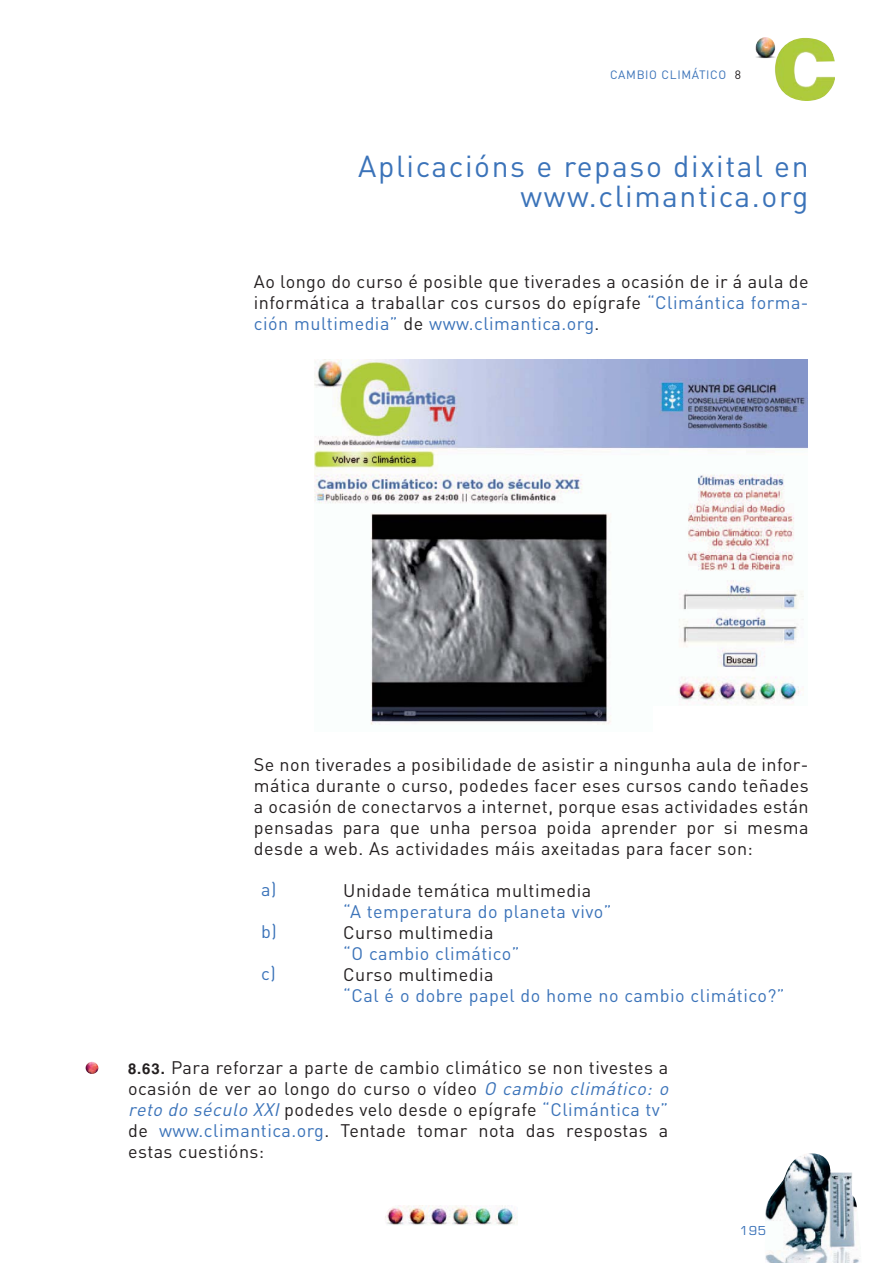
<style>
.page{position:relative;width:893px;height:1263px;background:#fff}
.page>*{position:absolute;margin:0;border:0;box-sizing:border-box;transform-origin:0 0}
.t1{font:30px/30px "DIN";letter-spacing:.05em;color:#3b73b9;text-align:right}
.t2{font:18px/21px "DIN";letter-spacing:.025em;color:#231f20;text-align:justify}
.t3{font:18px "DIN";letter-spacing:.025em;color:#3b73b9}
.t4{font:12px "DIN";letter-spacing:.05em;color:#3b73b9}
.t5{font:12px "Eurostile";color:#3b73b9}
.s1{color:#fff}
.s2{color:#231f20}
.s3{color:#3b73b9}
.s4{font-family:"Helvetica CE";font-weight:700;font-size:15px}
.s5{font-style:italic;color:#3b73b9}
</style>
<div class="page">
<img style="left:385px;top:1205px;width:131px;height:20px">
<img style="left:765px;top:1153px;width:95px;height:110px">
<img style="left:755px;top:38px;width:80px;height:63px">
<svg style="left:86px;top:1062px;width:12px;height:12px"></svg>
<img style="left:314px;top:360px;width:493px;height:365px">
<img style="left:653px;top:707px;width:154px;height:18px">
<p class="t4" style="left:557px;top:71px;width:186px"><span class="s1">USO DE</span> CAMBIO CLIMÁTICO <span class="s2">8</span></p>
<h1 class="t1" style="left:358px;top:155px;width:452px">Aplicacións e repaso dixital en www.climantica.org</h1>
<p class="t2" style="left:254px;top:273px;width:556px">Ao longo do curso é posible que tiverades a ocasión de ir á aula de informática a traballar cos cursos do epígrafe <span class="s3">“Climántica forma&shy;ción multimedia”</span> de <span class="s3">www.climantica.org</span>.</p>
<p class="t2" style="left:254px;top:756px;width:556px">Se non tiverades a posibilidade de asistir a ningunha aula de infor&shy;mática durante o curso, podedes facer eses cursos cando teñades a ocasión de conectarvos a internet, porque esas actividades están pensadas para que unha persoa poida aprender por si mesma desde a web. As actividades máis axeitadas para facer son:</p>
<p class="t2" style="left:343px;top:882px;width:249px">Unidade temática multimedia</p>
<p class="t3" style="left:343px;top:905px;width:270px">“A temperatura do planeta vivo”</p>
<p class="t2" style="left:343px;top:924px;width:152px">Curso multimedia</p>
<p class="t3" style="left:343px;top:947px;width:178px">“O cambio climático”</p>
<p class="t2" style="left:343px;top:966px;width:152px">Curso multimedia</p>
<p class="t3" style="left:343px;top:989px;width:443px">“Cal é o dobre papel do home no cambio climático?”</p>
<p class="t3" style="left:261px;top:883px;width:17px">a)</p>
<p class="t3" style="left:261px;top:925px;width:17px">b)</p>
<p class="t3" style="left:261px;top:967px;width:16px">c)</p>
<p class="t2" style="left:128px;top:1059px;width:545px;text-align:left"><span class="s4">8.63.</span> Para reforzar a parte de cambio climático se non tivestes a ocasión de ver ao longo do curso o vídeo <span class="s5">O cambio climático: o reto do século XXI</span>podedes velo desde o epígrafe <span class="s3">“Climántica tv” </span>de <span class="s3">www.climantica.org</span>. Tentade tomar nota das respostas a estas cuestións:</p>
<p class="t5" style="left:740px;top:1226px;width:28px">195</p>
</div>
